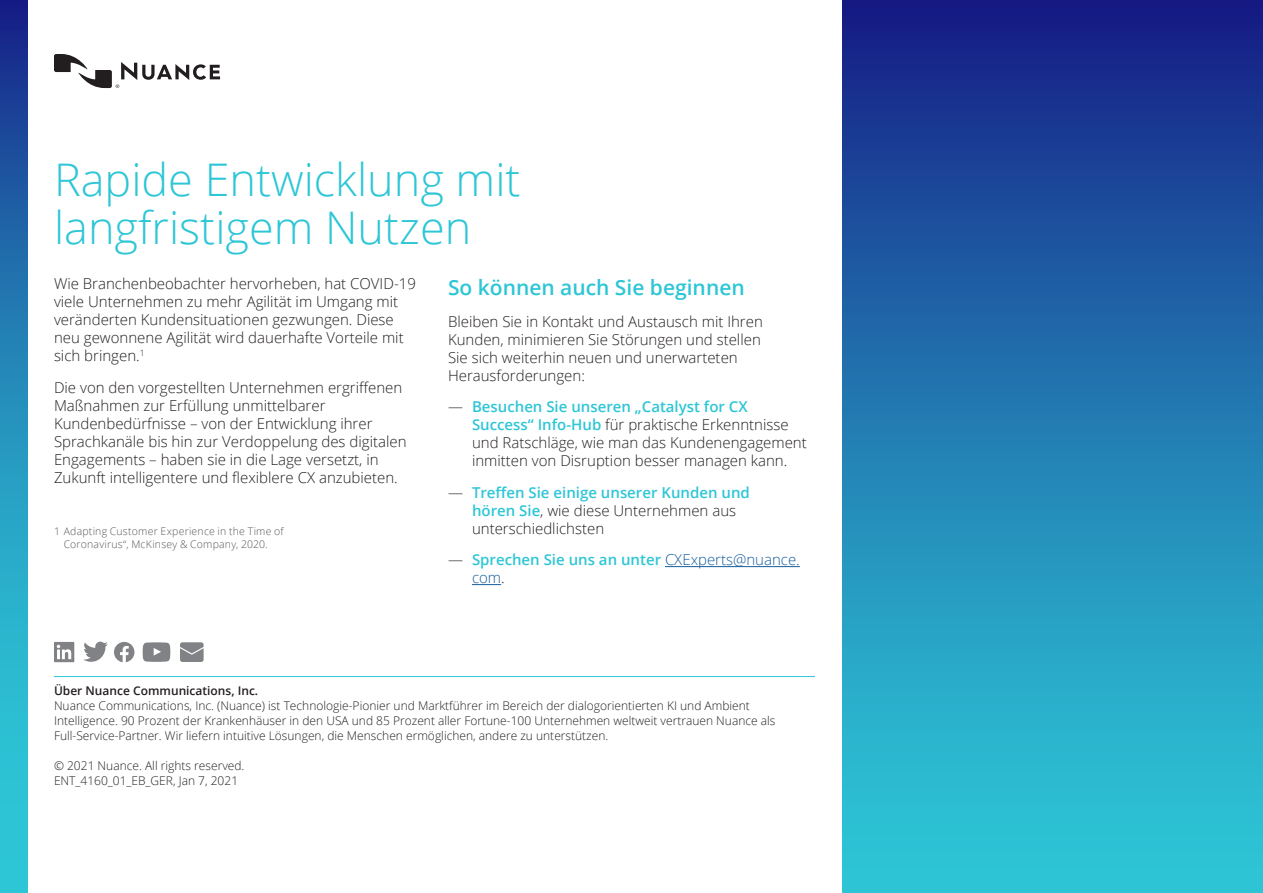
<style>
.page{position:relative;width:1263px;height:893px;background:#fff}
.page>*{position:absolute;margin:0;border:0;box-sizing:border-box;transform-origin:0 0}
.LtBlue_Side_Bar_Main{font:300 45px/48px "Open Sans";color:#2dc6d6}
.Body_Text_10_12{font:600 21px "Open Sans";color:#2dc6d6}
.Body_Text_10_12-2{font:300 15px/18px "Open Sans";color:#231f20}
.t1{font:600 15px/18px "Open Sans";color:#2dc6d6}
.About_Nuance_Legal{font:300 12px/15px "Open Sans";color:#231f20}
.About_Nuance_SemiBol{font:600 12px "Open Sans";color:#231f20}
.Footnote_7_9{font:300 10.5px/13.5px "Open Sans";letter-spacing:.02em;color:#57585a;text-align:center}
.s1{font-weight:600;color:#2dc6d6}
.s2{font-weight:300;color:#231f20}
.s3{font-weight:300;color:#175d9e}
</style>
<div class="page">
<div style="left:842px;top:0;width:421px;height:893px;background:linear-gradient(to bottom,#162287,#2fd4dd)"></div>
<svg style="left:54px;top:54px;width:166px;height:34px"></svg>
<svg style="left:0;top:0;width:27px;height:893px;background:#248ab9"></svg>
<svg style="left:54px;top:642px;width:20px;height:20px"></svg>
<svg style="left:83px;top:642px;width:25px;height:20px"></svg>
<svg style="left:114px;top:642px;width:20px;height:20px"></svg>
<svg style="left:143px;top:642px;width:27px;height:20px"></svg>
<svg style="left:180px;top:642px;width:24px;height:20px"></svg>
<hr style="left:54px;top:676px;width:761px;height:1px;background:#2dc6d6">
<hr style="left:665px;top:566px;width:135px;height:1px;background:#175d9e">
<svg style="left:472px;top:584px;width:29px;height:1px"></svg>
<p class="LtBlue_Side_Bar_Main" style="left:54px;top:155px;width:468px">Rapide Entwicklung mit langfristigem Nutzen</p>
<p class="Body_Text_10_12-2" style="left:54px;top:275px;width:363px">Wie Branchenbeobachter hervorheben, hat COVID-19 viele Unternehmen zu mehr Agilität im Umgang mit veränderten Kundensituationen gezwungen. Diese neu gewonnene Agilität wird dauerhafte Vorteile mit sich bringen.<sup>1</sup></p>
<p class="Body_Text_10_12-2" style="left:54px;top:378px;width:354px">Die von den vorgestellten Unternehmen ergriffenen Maßnahmen zur Erfüllung unmittelbarer Kundenbedürfnisse – von der Entwicklung ihrer Sprachkanäle bis hin zur Verdoppelung des digitalen Engagements – haben sie in die Lage versetzt, in Zukunft intelligentere und flexiblere CX anzubieten.</p>
<p class="Body_Text_10_12" style="left:448px;top:273px;width:298px">So können auch Sie beginnen</p>
<p class="Body_Text_10_12-2" style="left:448px;top:312px;width:316px">Bleiben Sie in Kontakt und Austausch mit Ihren Kunden, minimieren Sie Störungen und stellen Sie sich weiterhin neuen und unerwarteten Herausforderungen:</p>
<p class="Body_Text_10_12-2" style="left:472px;top:398px;width:336px;text-indent:-24px">— <span class="s1">Besuchen Sie unseren „Catalyst for CX Success“ Info-Hub</span> für praktische Erkenntnisse und Ratschläge, wie man das Kundenengagement inmitten von Disruption besser managen kann.</p>
<p class="Body_Text_10_12-2" style="left:472px;top:483px;width:279px;text-indent:-24px">— <span class="s1">Treffen Sie einige unserer Kunden und hören Sie</span>, wie diese Unternehmen aus unterschiedlichsten</p>
<p class="t1" style="left:472px;top:551px;width:329px;text-indent:-24px"><span class="s2">—</span> Sprechen Sie uns an unter <span class="s3">CXExperts@nuance. com</span><span class="s2">.</span></p>
<p class="Footnote_7_9" style="left:54px;top:524px;width:231px">1 Adapting Customer Experience in the Time of<br>Coronavirus“, McKinsey &amp; Company, 2020.</p>
<p class="About_Nuance_SemiBol" style="left:54px;top:682px;width:206px">Über Nuance Communications, Inc.</p>
<p class="About_Nuance_Legal" style="left:54px;top:698px;width:723px">Nuance Communications, Inc. (Nuance) ist Technologie-Pionier und Marktführer im Bereich der dialogorientierten KI und Ambient<br>Intelligence. 90 Prozent der Krankenhäuser in den USA und 85 Prozent aller Fortune-100 Unternehmen weltweit vertrauen Nuance als<br>Full-Service-Partner. Wir liefern intuitive Lösungen, die Menschen ermöglichen, andere zu unterstützen.</p>
<p class="About_Nuance_Legal" style="left:54px;top:758px;width:192px">© 2021 Nuance. All rights reserved.</p>
<p class="About_Nuance_Legal" style="left:54px;top:773px;width:186px">ENT_4160_01_EB_GER, Jan 7, 2021</p>
</div>
